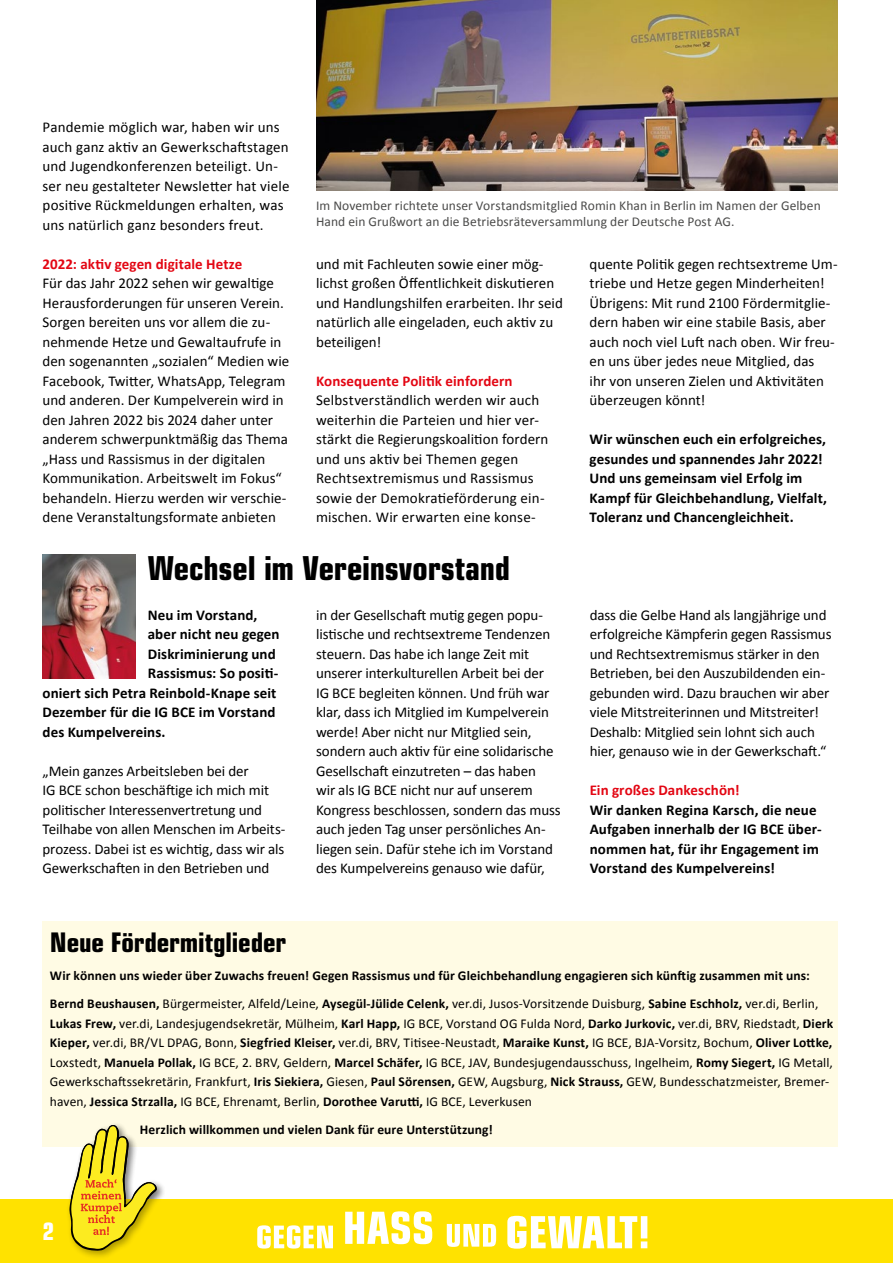
<style>
.page{position:relative;width:893px;height:1263px;background:#fff}
.page>*{position:absolute;margin:0;border:0;box-sizing:border-box;transform-origin:0 0}
.t1{font:700 condensed 33px "Eurostile";letter-spacing:-.005em;color:#000}
.t2{font:700 condensed 27px "Eurostile";letter-spacing:-.005em;color:#000}
.t3{font:700 condensed 24px "Eurostile";color:#fff}
.t4{font:15px/19.5px "Calibri";color:#000}
.t5{font:700 15px/19.5px "Calibri";letter-spacing:.005em;color:#000}
.t6{font:700 15px "Calibri";letter-spacing:.005em;color:#e30613}
.t7{font:13.5px/19.5px "Calibri";letter-spacing:.005em;color:#000}
.t8{font:700 13.5px/28px "Calibri";letter-spacing:.01em;color:#000}
.t9{font:13.5px/16.5px "Calibri";letter-spacing:.005em;color:#4a4a49}
.s1{font-weight:400}
.s2{font-weight:700}
</style>
<div class="page">
<div style="left:43px;top:921px;width:795px;height:225px;background:#fffbe4"></div>
<img style="left:43px;top:554px;width:92px;height:124px">
<img style="left:316px;top:0;width:522px;height:190px">
<div style="left:0;top:1199px;width:893px;height:64px;background:#ffe200"></div>
<div style="left:66px;top:1121px;width:100px;height:139px;background:#000;opacity:.32"></div>
<svg style="left:69px;top:1125px;width:88px;height:126px"></svg>
<svg style="left:257px;top:1225px;width:76px;height:23px"></svg>
<svg style="left:345px;top:1211px;width:87px;height:33px"></svg>
<svg style="left:447px;top:1224px;width:49px;height:23px"></svg>
<svg style="left:507px;top:1216px;width:140px;height:33px"></svg>
<p class="t4" style="left:43px;top:117px;width:249px">Pandemie möglich war, haben wir uns auch ganz aktiv an Gewerkschaftstagen und Jugendkonferenzen beteiligt. Un&shy;ser neu gestalteter Newsletter hat viele positive Rückmeldungen erhalten, was uns natürlich ganz besonders freut.</p>
<p class="t6" style="left:43px;top:254px;width:201px">2022: aktiv gegen digitale Hetze</p>
<p class="t4" style="left:43px;top:273px;width:248px">Für das Jahr 2022 sehen wir gewaltige Herausforderungen für unseren Verein.<br>Sorgen bereiten uns vor allem die zu&shy;nehmende Hetze und Gewaltaufrufe in den sogenannten „sozialen“ Medien wie Facebook, Twitter, WhatsApp, Telegram und anderen. Der Kumpelverein wird in den Jahren 2022 bis 2024 daher unter anderem schwerpunktmäßig das Thema „Hass und Rassismus in der digitalen Kommunikation. Arbeitswelt im Fokus“ behandeln. Hierzu werden wir verschie&shy;dene Veranstaltungsformate anbieten</p>
<p class="t9" style="left:316px;top:197px;width:506px">Im November richtete unser Vorstandsmitglied Romin Khan in Berlin im Namen der Gelben<br>Hand ein Grußwort an die Betriebsräteversammlung der Deutsche Post AG.</p>
<p class="t4" style="left:316px;top:254px;width:248px">und mit Fachleuten sowie einer mög&shy;lichst großen Öffentlichkeit diskutieren und Handlungshilfen erarbeiten. Ihr seid natürlich alle eingeladen, euch aktiv zu beteiligen!</p>
<p class="t6" style="left:316px;top:371px;width:198px">Konsequente Politik einfordern</p>
<p class="t4" style="left:316px;top:390px;width:234px">Selbstverständlich werden wir auch weiterhin die Parteien und hier ver&shy;stärkt die Regierungskoalition fordern und uns aktiv bei Themen gegen Rechtsextremismus und Rassismus sowie der Demokratieförderung ein&shy;mischen. Wir erwarten eine konse-</p>
<p class="t4" style="left:590px;top:254px;width:250px">quente Politik gegen rechtsextreme Um&shy;triebe und Hetze gegen Minderheiten!<br>Übrigens: Mit rund 2100 Fördermitglie&shy;dern haben wir eine stabile Basis, aber auch noch viel Luft nach oben. Wir freu&shy;en uns über jedes neue Mitglied, das<br>ihr von unseren Zielen und Aktivitäten überzeugen könnt!</p>
<p class="t5" style="left:590px;top:429px;width:239px">Wir wünschen euch ein erfolgreiches, gesundes und spannendes Jahr 2022!<br>Und uns gemeinsam viel Erfolg im Kampf für Gleichbehandlung, Vielfalt, Toleranz und Chancengleichheit.</p>
<h1 class="t1" style="left:148px;top:548px;width:364px">Wechsel im Vereinsvorstand</h1>
<p class="t5" style="left:148px;top:605px;width:111px">Neu im Vorstand,</p>
<p class="t5" style="left:148px;top:624px;width:133px">aber nicht neu gegen</p>
<p class="t5" style="left:148px;top:644px;width:129px">Diskriminierung und</p>
<p class="t5" style="left:148px;top:663px;width:132px">Rassismus: So positi-</p>
<p class="t5" style="left:43px;top:683px;width:235px">oniert sich Petra Reinbold-Knape seit</p>
<p class="t5" style="left:43px;top:702px;width:235px">Dezember für die IG BCE im Vorstand</p>
<p class="t5" style="left:43px;top:722px;width:125px">des Kumpelvereins.</p>
<p class="t4" style="left:43px;top:761px;width:244px">„Mein ganzes Arbeitsleben bei der<br>IG BCE schon beschäftige ich mich mit politischer Interessenvertretung und Teilhabe von allen Menschen im Arbeits&shy;prozess. Dabei ist es wichtig, dass wir als Gewerkschaften in den Betrieben und</p>
<p class="t4" style="left:316px;top:605px;width:246px">in der Gesellschaft mutig gegen popu&shy;listische und rechtsextreme Tendenzen steuern. Das habe ich lange Zeit mit unserer interkulturellen Arbeit bei der IG BCE begleiten können. Und früh war klar, dass ich Mitglied im Kumpelverein werde! Aber nicht nur Mitglied sein, sondern auch aktiv für eine solidarische Gesellschaft einzutreten – das haben<br>wir als IG BCE nicht nur auf unserem Kongress beschlossen, sondern das muss auch jeden Tag unser persönliches An&shy;liegen sein. Dafür stehe ich im Vorstand des Kumpelvereins genauso wie dafür,</p>
<p class="t4" style="left:590px;top:605px;width:243px">dass die Gelbe Hand als langjährige und erfolgreiche Kämpferin gegen Rassismus und Rechtsextremismus stärker in den Betrieben, bei den Auszubildenden ein&shy;gebunden wird. Dazu brauchen wir aber viele Mitstreiterinnen und Mitstreiter!<br>Deshalb: Mitglied sein lohnt sich auch hier, genauso wie in der Gewerkschaft.“</p>
<p class="t6" style="left:590px;top:780px;width:152px">Ein großes Dankeschön!</p>
<p class="t5" style="left:590px;top:800px;width:234px">Wir danken Regina Karsch, die neue Aufgaben innerhalb der IG BCE über&shy;nommen hat, für ihr Engagement im Vorstand des Kumpelvereins!</p>
<h2 class="t2" style="left:50px;top:926px;width:237px">Neue Fördermitglieder</h2>
<p class="t8" style="left:50px;top:962px;width:770px">Wir können uns wieder über Zuwachs freuen! Gegen Rassismus und für Gleichbehandlung engagieren sich künftig zusammen mit uns:<br>Bernd Beushausen, <span class="s1">Bürgermeister, Alfeld/Leine,</span> Aysegül-Jülide Celenk, <span class="s1">ver.di, Jusos-Vorsitzende Duisburg,</span> Sabine Eschholz, <span class="s1">ver.di, Berlin,</span></p>
<p class="t7" style="left:50px;top:1013px;width:785px"><span class="s2">Lukas Frew,</span> ver.di, Landesjugendsekretär, Mülheim, <span class="s2">Karl Happ,</span> IG BCE, Vorstand OG Fulda Nord, <span class="s2">Darko Jurkovic,</span> ver.di, BRV, Riedstadt, <span class="s2">Dierk Kieper,</span> ver.di, BR/VL DPAG, Bonn, <span class="s2">Siegfried Kleiser,</span> ver.di, BRV, Titisee-Neustadt, <span class="s2">Maraike Kunst,</span> IG BCE, BJA-Vorsitz, Bochum, <span class="s2">Oliver Lottke, </span>Loxstedt, <span class="s2">Manuela Pollak,</span> IG BCE, 2. BRV, Geldern, <span class="s2">Marcel Schäfer,</span> IG BCE, JAV, Bundesjugendausschuss, Ingelheim, <span class="s2">Romy Siegert,</span> IG Metall, Gewerkschaftssekretärin, Frankfurt, <span class="s2">Iris Siekiera,</span> Giesen, <span class="s2">Paul Sörensen,</span> GEW, Augsburg, <span class="s2">Nick Strauss,</span> GEW, Bundesschatzmeister, Bremer&shy;haven, <span class="s2">Jessica Strzalla,</span> IG BCE, Ehrenamt, Berlin, <span class="s2">Dorothee Varutti,</span> IG BCE, Leverkusen</p>
<p class="t8" style="left:140px;top:1115px;width:354px">Herzlich willkommen und vielen Dank für eure Unterstützung!</p>
<h3 class="t3" style="left:43px;top:1217px;width:13px">2</h3>
</div>
